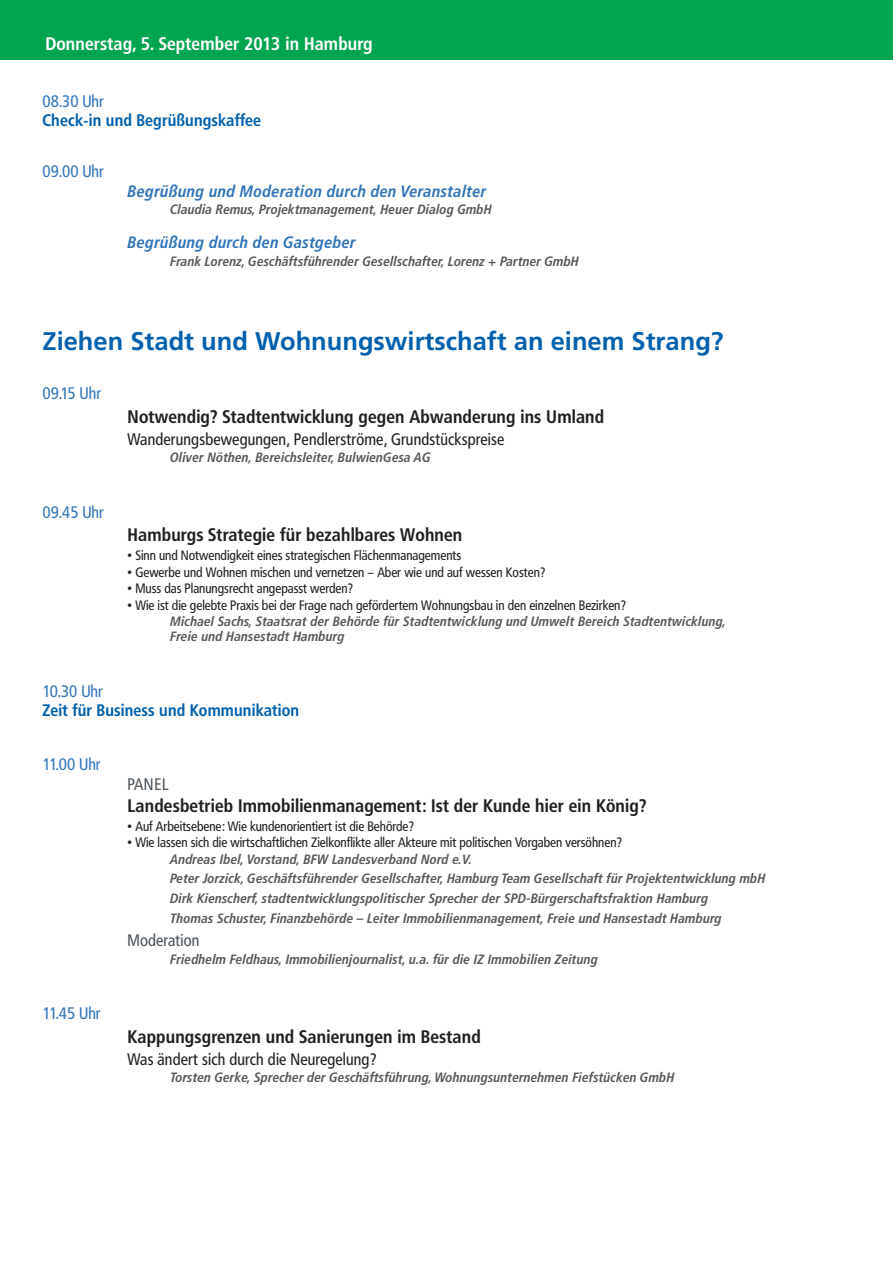
<style>
.page{position:relative;width:893px;height:1263px;background:#fff}
.page>*{position:absolute;margin:0;border:0;box-sizing:border-box;transform-origin:0 0}
.t1{font:700 25.5px "Frutiger";color:#0160ae}
.t2{font:700 18px "Frutiger Condensed BQ";letter-spacing:.01em;color:#231f20}
.t3{font:700 18px "Frutiger Condensed BQ";letter-spacing:.01em;color:#fff}
.t4{font:16.5px "Frutiger Condensed BQ";letter-spacing:.01em;color:#231f20}
.t5{font:italic 700 condensed 16.5px "Frutiger LT Com";letter-spacing:.01em;color:#2f74ba}
.t6{font:700 16.5px "Frutiger Condensed BQ";letter-spacing:.01em;color:#0160ae}
.t7{font:16.5px "Frutiger Condensed BQ";color:#2f74ba}
.t8{font:16.5px "Frutiger Condensed BQ";letter-spacing:.01em;color:#4d545a}
.t9{font:italic 700 condensed 13.5px/19.6px "Frutiger LT Com";color:#57585a}
.t10{font:13.5px "Frutiger Condensed BQ";color:#231f20}
</style>
<div class="page">
<div style="left:0;top:0;width:893px;height:60px;background:#00a54f"></div>
<h2 class="t3" style="left:45px;top:32px;width:329px">Donnerstag, 5. September 2013 in Hamburg</h2>
<p class="t7" style="left:43px;top:90px;width:63px">08.30 Uhr</p>
<p class="t6" style="left:43px;top:110px;width:220px">Check-in und Begrüßungskaffee</p>
<p class="t7" style="left:43px;top:161px;width:63px">09.00 Uhr</p>
<p class="t5" style="left:128px;top:181px;width:361px">Begrüßung und Moderation durch den Veranstalter</p>
<p class="t9" style="left:170px;top:200px;width:323px">Claudia Remus, Projektmanagement, Heuer Dialog GmbH</p>
<p class="t5" style="left:128px;top:233px;width:230px">Begrüßung durch den Gastgeber</p>
<p class="t9" style="left:170px;top:251px;width:411px">Frank Lorenz, Geschäftsführender Gesellschafter, Lorenz + Partner GmbH</p>
<h1 class="t1" style="left:43px;top:326px;width:683px">Ziehen Stadt und Wohnungswirtschaft an einem Strang?</h1>
<p class="t7" style="left:43px;top:383px;width:60px">09.15 Uhr</p>
<h2 class="t2" style="left:128px;top:405px;width:478px">Notwendig? Stadtentwicklung gegen Abwanderung ins Umland</h2>
<p class="t4" style="left:128px;top:428px;width:378px">Wanderungsbewegungen, Pendlerströme, Grundstückspreise</p>
<p class="t9" style="left:170px;top:448px;width:262px">Oliver Nöthen, Bereichsleiter, BulwienGesa AG</p>
<p class="t7" style="left:43px;top:502px;width:63px">09.45 Uhr</p>
<h2 class="t2" style="left:128px;top:524px;width:336px">Hamburgs Strategie für bezahlbares Wohnen</h2>
<p class="t10" style="left:128px;top:547px;width:335px">• Sinn und Notwendigkeit eines strategischen Flächenmanagements</p>
<p class="t10" style="left:128px;top:563px;width:419px">• Gewerbe und Wohnen mischen und vernetzen – Aber wie und auf wessen Kosten?</p>
<p class="t10" style="left:128px;top:580px;width:227px">• Muss das Planungsrecht angepasst werden?</p>
<p class="t10" style="left:128px;top:596px;width:500px">• Wie ist die gelebte Praxis bei der Frage nach gefördertem Wohnungsbau in den einzelnen Bezirken?</p>
<p class="t9" style="left:170px;top:614px;width:558px;line-height:15.5px">Michael Sachs, Staatsrat der Behörde für Stadtentwicklung und Umwelt Bereich Stadtentwicklung,<br>Freie und Hansestadt Hamburg</p>
<p class="t7" style="left:43px;top:681px;width:62px">10.30 Uhr</p>
<p class="t6" style="left:43px;top:700px;width:258px">Zeit für Business und Kommunikation</p>
<p class="t7" style="left:43px;top:753px;width:60px">11.00 Uhr</p>
<p class="t7" style="left:43px;top:1003px;width:60px">11.45 Uhr</p>
<p class="t8" style="left:128px;top:774px;width:43px">PANEL</p>
<h2 class="t2" style="left:128px;top:794px;width:520px">Landesbetrieb Immobilienmanagement: Ist der Kunde hier ein König?</h2>
<p class="t10" style="left:128px;top:817px;width:288px">• Auf Arbeitsebene: Wie kundenorientiert ist die Behörde?</p>
<p class="t10" style="left:128px;top:834px;width:496px">• Wie lassen sich die wirtschaftlichen Zielkonflikte aller Akteure mit politischen Vorgaben versöhnen?</p>
<p class="t9" style="left:170px;top:849px;width:597px">Andreas Ibel, Vorstand, BFW Landesverband Nord e.V.<br>Peter Jorzick, Geschäftsführender Gesellschafter, Hamburg Team Gesellschaft für Projektentwicklung mbH Dirk Kienscherf, stadtentwicklungspolitischer Sprecher der SPD-Bürgerschaftsfraktion Hamburg<br>Thomas Schuster, Finanzbehörde – Leiter Immobilienmanagement, Freie und Hansestadt Hamburg</p>
<p class="t8" style="left:128px;top:930px;width:73px">Moderation</p>
<p class="t9" style="left:170px;top:949px;width:429px">Friedhelm Feldhaus, Immobilienjournalist, u.a. für die IZ Immobilien Zeitung</p>
<h2 class="t2" style="left:128px;top:1025px;width:355px">Kappungsgrenzen und Sanierungen im Bestand</h2>
<p class="t4" style="left:128px;top:1049px;width:251px">Was ändert sich durch die Neuregelung?</p>
<p class="t9" style="left:170px;top:1068px;width:506px">Torsten Gerke, Sprecher der Geschäftsführung, Wohnungsunternehmen Fiefstücken GmbH</p>
</div>
